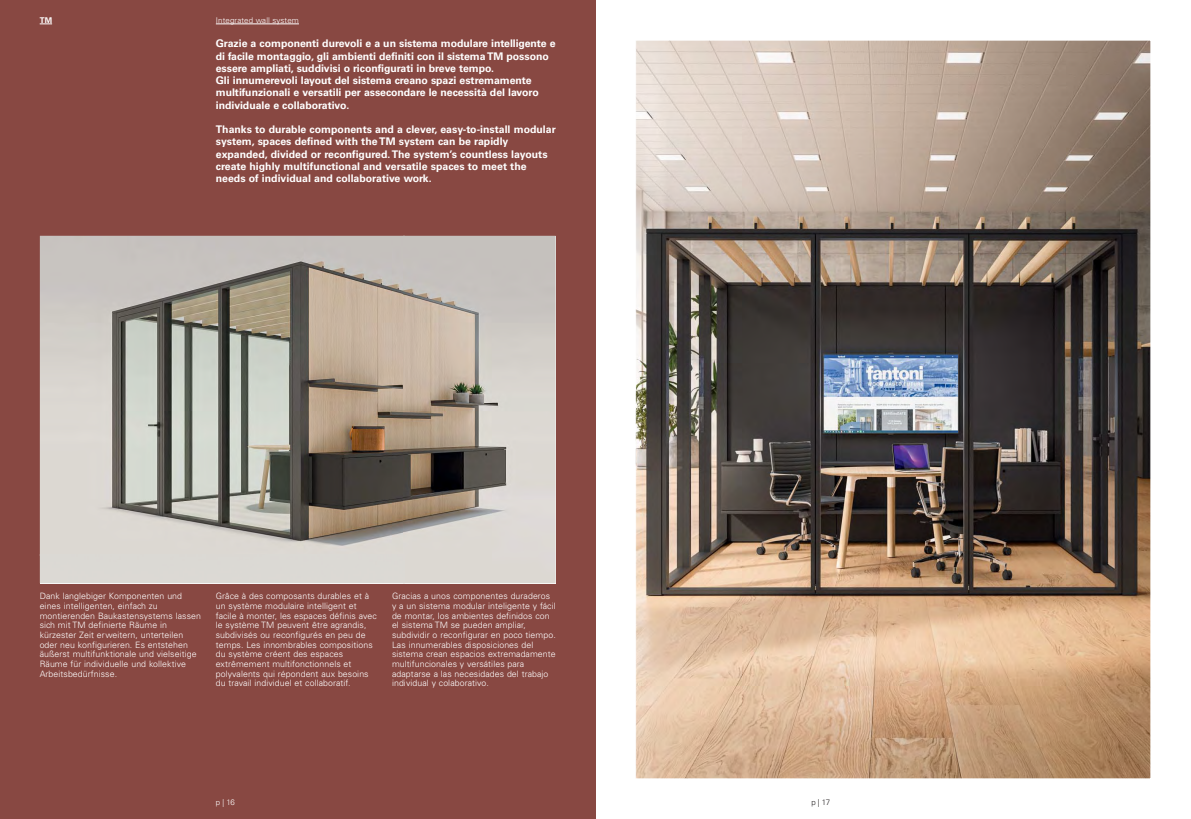
<style>
.page{position:relative;width:1191px;height:819px;background:#fff}
.page>*{position:absolute;margin:0;border:0;box-sizing:border-box;transform-origin:0 0}
.t1{font:700 10.5px/12.2px "Univers LT Std";letter-spacing:-.005em;color:#fff}
.t2{font:300 8.75px/9.6px "Univers LT Std";letter-spacing:.01em;color:#fff}
.t3{font:300 7.88px "Univers LT Std";letter-spacing:.02em;color:#fff}
.t4{font:300 7.88px "Univers LT Std";color:#231f20}
.t5{font:700 7.88px "Univers LT Std";color:#fff}
</style>
<div class="page">
<div style="left:0;top:0;width:595px;height:819px;background:#884842"></div>
<img style="left:40px;top:236px;width:515px;height:347px">
<img style="left:637px;top:42px;width:512px;height:735px">
<hr style="left:216px;top:24px;width:83px;height:1px;background:#fff">
<svg style="left:40px;top:24px;width:12px;height:1px"></svg>
<p class="t5" style="left:40px;top:17px;width:14px">TM</p>
<p class="t3" style="left:216px;top:17px;width:85px">Integrated wall system</p>
<p class="t1" style="left:216px;top:38px;width:341px">Grazie a componenti durevoli e a un sistema modulare intelligente e di facile montaggio, gli ambienti definiti con il sistema TM possono essere ampliati, suddivisi o riconfigurati in breve tempo.<br>Gli innumerevoli layout del sistema creano spazi estremamente multifunzionali e versatili per assecondare le necessità del lavoro individuale e collaborativo.</p>
<p class="t1" style="left:216px;top:124px;width:341px">Thanks to durable components and a clever, easy-to-install modular system, spaces defined with the TM system can be rapidly expanded, divided or reconfigured. The system’s countless layouts create highly multifunctional and versatile spaces to meet the needs of individual and collaborative work.</p>
<p class="t2" style="left:40px;top:592px;width:163px">Dank langlebiger Komponenten und eines intelligenten, einfach zu montierenden Baukastensystems lassen sich mit TM definierte Räume in kürzester Zeit erweitern, unterteilen oder neu konfigurieren. Es entstehen äußerst multifunktionale und vielseitige Räume für individuelle und kollektive Arbeitsbedürfnisse.</p>
<p class="t2" style="left:216px;top:592px;width:162px">Grâce à des composants durables et à un système modulaire intelligent et facile à monter, les espaces définis avec le système TM peuvent être agrandis, subdivisés ou reconfigurés en peu de temps. Les innombrables compositions du système créent des espaces extrêmement multifonctionnels et polyvalents qui répondent aux besoins du travail individuel et collaboratif.</p>
<p class="t2" style="left:392px;top:592px;width:165px">Gracias a unos componentes duraderos y a un sistema modular inteligente y fácil de montar, los ambientes definidos con el sistema TM se pueden ampliar, subdividir o reconfigurar en poco tiempo.<br>Las innumerables disposiciones del sistema crean espacios extremadamente multifuncionales y versátiles para adaptarse a las necesidades del trabajo individual y colaborativo.</p>
<p class="t3" style="left:216px;top:798px;width:20px">p | 16</p>
<p class="t4" style="left:811px;top:798px;width:20px">p | 17</p>
</div>
